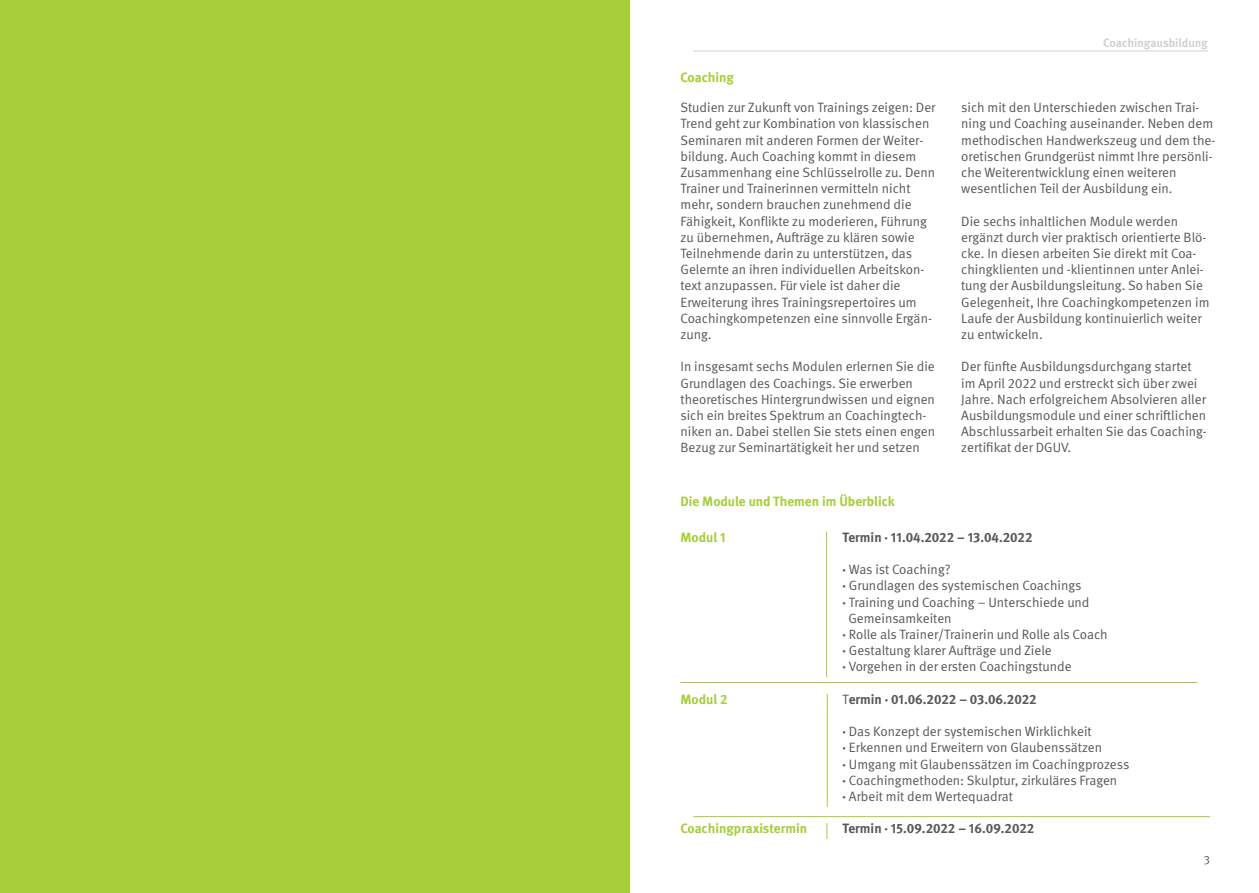
<style>
.page{position:relative;width:1259px;height:893px;background:#fff}
.page>*{position:absolute;margin:0;border:0;box-sizing:border-box;transform-origin:0 0}
.t1{font:13.5px/16.2px "DGUV Meta";color:#57585a}
.t2{font:700 13.5px "DGUV Meta";color:#57585a}
.t3{font:700 13.5px "DGUV Meta";color:#a6ce39}
.t4{font:700 12px "DGUV Meta";letter-spacing:-.005em;color:#d1d2d4}
.t5{font:12px "DGUV Meta";color:#57585a}
.s1{font-weight:700}
.s2{font-weight:400}
</style>
<div class="page">
<hr style="left:680px;top:51px;width:528px;height:1px;background:#d1d2d4">
<div style="left:656px;top:28px;width:36px;height:27px;background:#fff"></div>
<hr style="left:680px;top:682px;width:517px;height:1px;background:#a6ce39">
<hr style="left:693px;top:816px;width:517px;height:1px;background:#a6ce39">
<hr style="left:826px;top:531px;width:1px;height:146px;background:#a6ce39">
<hr style="left:827px;top:694px;width:1px;height:113px;background:#a6ce39">
<svg style="left:826px;top:823px;width:1px;height:16px"></svg>
<div style="left:0;top:0;width:629px;height:893px;background:#a6ce39"></div>
<p class="t3" style="left:680px;top:70px;width:55px">Coaching</p>
<p class="t4" style="left:1103px;top:36px;width:106px">Coachingausbildung</p>
<p class="t1" style="left:680px;top:100px;width:256px">Studien zur Zukunft von Trainings zeigen: Der Trend geht zur Kombination von klassischen Seminaren mit anderen Formen der Weiter&shy;bildung. Auch Coaching kommt in diesem Zusammenhang eine Schlüsselrolle zu. Denn Trainer und Trainerinnen vermitteln nicht mehr, sondern brauchen zunehmend die Fähigkeit, Konflikte zu moderieren, Führung zu übernehmen, Aufträge zu klären sowie Teilnehmende darin zu unterstützen, das Gelernte an ihren individuellen Arbeitskon&shy;text anzupassen. Für viele ist daher die Erweiterung ihres Trainingsrepertoires um Coachingkompetenzen eine sinnvolle Ergän&shy;zung.</p>
<p class="t1" style="left:680px;top:359px;width:256px">In insgesamt sechs Modulen erlernen Sie die Grundlagen des Coachings. Sie erwerben theoretisches Hintergrundwissen und eignen sich ein breites Spektrum an Coachingtech&shy;niken an. Dabei stellen Sie stets einen engen Bezug zur Seminartätigkeit her und setzen</p>
<p class="t3" style="left:680px;top:493px;width:216px">Die Module und Themen im Überblick</p>
<p class="t3" style="left:680px;top:529px;width:47px">Modul 1</p>
<p class="t2" style="left:842px;top:529px;width:191px">Termin · 11.04.2022 – 13.04.2022</p>
<p class="t1" style="left:842px;top:562px;width:109px"><span class="s1">·</span> Was ist Coaching?</p>
<p class="t1" style="left:842px;top:578px;width:240px"><span class="s1">·</span> Grundlagen des systemischen Coachings</p>
<p class="t1" style="left:842px;top:594px;width:248px"><span class="s1">·</span> Training und Coaching – Unterschiede und</p>
<p class="t1" style="left:848px;top:610px;width:105px">Gemeinsamkeiten</p>
<p class="t1" style="left:842px;top:626px;width:267px"><span class="s1">·</span> Rolle als Trainer/Trainerin und Rolle als Coach</p>
<p class="t1" style="left:842px;top:643px;width:211px"><span class="s1">·</span> Gestaltung klarer Aufträge und Ziele</p>
<p class="t1" style="left:842px;top:659px;width:230px"><span class="s1">·</span> Vorgehen in der ersten Coachingstunde</p>
<p class="t3" style="left:680px;top:691px;width:49px">Modul 2</p>
<p class="t2" style="left:842px;top:691px;width:196px"><span class="s2">T</span>ermin · 01.06.2022 – 03.06.2022</p>
<p class="t1" style="left:842px;top:724px;width:288px"><span class="s1">·</span> Das Konzept der systemischen Wirklichkeit<br><span class="s1">·</span> Erkennen und Erweitern von Glaubenssätzen<br><span class="s1">·</span> Umgang mit Glaubenssätzen im Coachingprozess <span class="s1">·</span> Coachingmethoden: Skulptur, zirkuläres Fragen<br><span class="s1">·</span> Arbeit mit dem Wertequadrat</p>
<p class="t3" style="left:680px;top:821px;width:128px">Coachingpraxistermin</p>
<p class="t2" style="left:842px;top:821px;width:193px">Termin · 15.09.2022 – 16.09.2022</p>
<p class="t1" style="left:961px;top:100px;width:256px">sich mit den Unterschieden zwischen Trai&shy;ning und Coaching auseinander. Neben dem methodischen Handwerkszeug und dem the&shy;oretischen Grundgerüst nimmt Ihre persönli&shy;che Weiterentwicklung einen weiteren wesentlichen Teil der Ausbildung ein.</p>
<p class="t1" style="left:961px;top:213px;width:250px">Die sechs inhaltlichen Module werden ergänzt durch vier praktisch orientierte Blö&shy;cke. In diesen arbeiten Sie direkt mit Coa&shy;chingklienten und -klientinnen unter Anlei&shy;tung der Ausbildungsleitung. So haben Sie Gelegenheit, Ihre Coachingkompetenzen im Laufe der Ausbildung kontinuierlich weiter zu entwickeln.</p>
<p class="t1" style="left:961px;top:359px;width:247px">Der fünfte Ausbildungsdurchgang startet im April 2022 und erstreckt sich über zwei Jahre. Nach erfolgreichem Absolvieren aller Ausbildungsmodule und einer schriftlichen Abschlussarbeit erhalten Sie das Coaching&shy;zertifikat der DGUV.</p>
<p class="t5" style="left:1203px;top:853px;width:8px">3</p>
</div>
